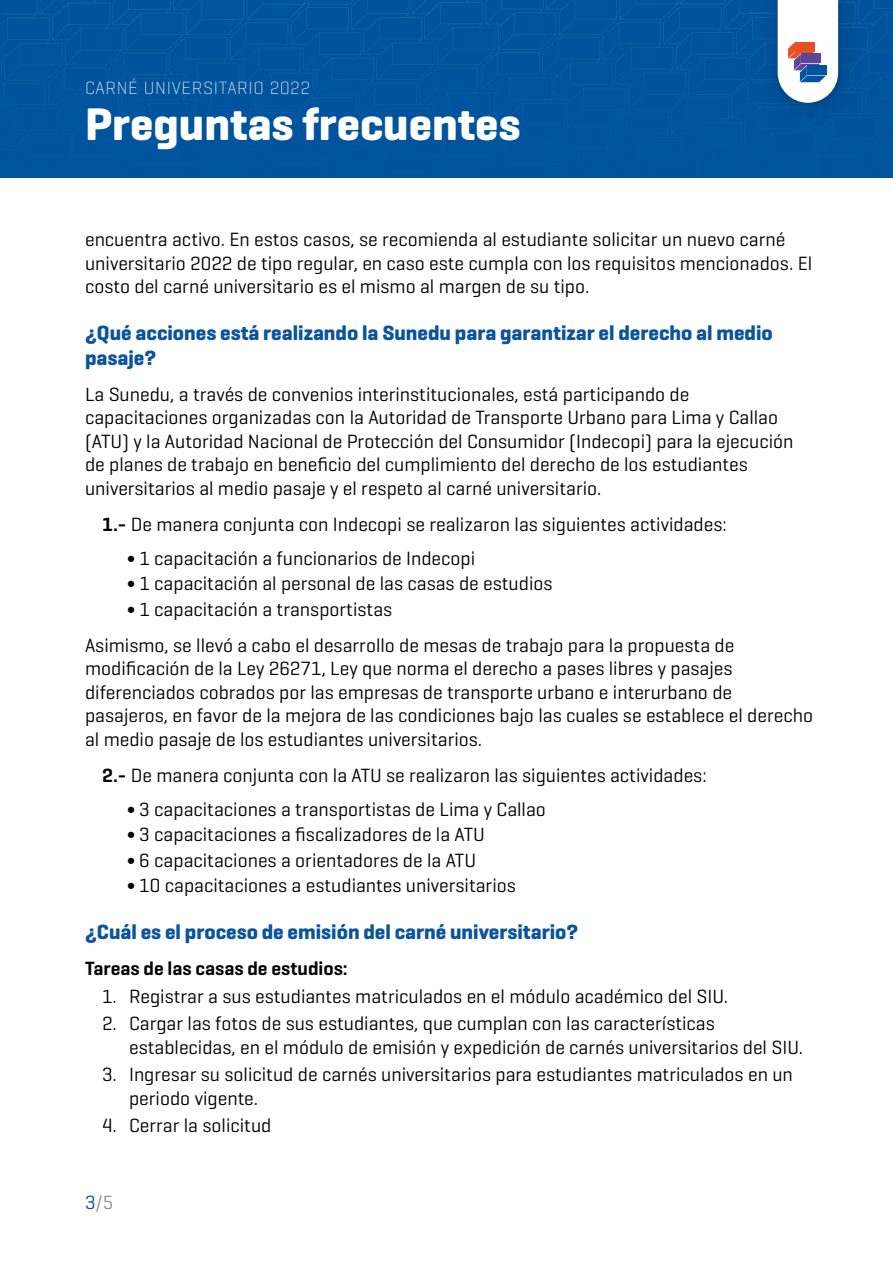
<style>
.page{position:relative;width:893px;height:1263px;background:#fff}
.page>*{position:absolute;margin:0;border:0;box-sizing:border-box;transform-origin:0 0}
.t1{font:700 46.5px "Geogrotesque";color:#fff}
.t2{font:700 21px/25.2px "Geogrotesque";color:#0a539d}
.t3{font:19.5px/23.4px "Geogrotesque";color:#000}
.t4{font:600 19.5px "Geogrotesque";color:#000}
.t5{font:19.5px "Geogrotesque";color:#929395}
.t6{font:200 18px "Geogrotesque";letter-spacing:.04em;color:#fff}
.s1{font-weight:600}
.s2{color:#0a539d}
</style>
<div class="page">
<div style="left:0;top:0;width:893px;height:177px;background:#00549e"></div>
<svg style="left:1px;top:58px;width:1px;height:22px"></svg>
<img style="left:419px;top:68px;width:58px;height:26px">
<img style="left:432px;top:93px;width:45px;height:1px">
<img style="left:48px;top:68px;width:58px;height:37px">
<img style="left:60px;top:93px;width:46px;height:12px">
<img style="left:109px;top:53px;width:58px;height:37px">
<img style="left:121px;top:78px;width:58px;height:12px">
<img style="left:240px;top:88px;width:13px;height:5px">
<img style="left:169px;top:37px;width:59px;height:38px">
<img style="left:182px;top:63px;width:58px;height:37px">
<img style="left:230px;top:22px;width:58px;height:38px">
<img style="left:242px;top:47px;width:59px;height:38px">
<img style="left:291px;top:7px;width:58px;height:37px">
<img style="left:303px;top:32px;width:59px;height:38px">
<img style="left:246px;top:0;width:59px;height:20px">
<img style="left:307px;top:0;width:44px;height:5px">
<img style="left:376px;top:43px;width:59px;height:37px">
<img style="left:351px;top:0;width:58px;height:29px">
<img style="left:363px;top:17px;width:59px;height:38px">
<img style="left:437px;top:27px;width:58px;height:38px">
<img style="left:412px;top:0;width:14px;height:14px">
<img style="left:424px;top:2px;width:59px;height:38px">
<img style="left:4px;top:43px;width:59px;height:38px">
<img style="left:1px;top:0;width:36px;height:18px">
<img style="left:1px;top:18px;width:49px;height:37px">
<img style="left:65px;top:28px;width:58px;height:37px">
<img style="left:40px;top:0;width:57px;height:15px">
<img style="left:52px;top:2px;width:59px;height:38px">
<img style="left:125px;top:13px;width:58px;height:37px">
<img style="left:112px;top:0;width:59px;height:25px">
<img style="left:186px;top:0;width:58px;height:35px">
<img style="left:173px;top:0;width:17px;height:10px">
<img style="left:498px;top:12px;width:58px;height:38px">
<img style="left:485px;top:0;width:59px;height:25px">
<img style="left:481px;top:52px;width:59px;height:37px">
<img style="left:494px;top:77px;width:58px;height:23px">
<img style="left:872px;top:24px;width:20px;height:28px">
<img style="left:542px;top:37px;width:58px;height:37px">
<img style="left:554px;top:62px;width:59px;height:38px">
<img style="left:603px;top:22px;width:58px;height:37px">
<img style="left:615px;top:47px;width:58px;height:37px">
<img style="left:689px;top:58px;width:58px;height:37px">
<img style="left:663px;top:7px;width:59px;height:37px">
<img style="left:676px;top:32px;width:58px;height:38px">
<img style="left:724px;top:0;width:25px;height:29px">
<img style="left:736px;top:20px;width:13px;height:34px">
<img style="left:872px;top:0;width:21px;height:24px">
<img style="left:559px;top:0;width:58px;height:35px">
<img style="left:546px;top:0;width:17px;height:10px">
<img style="left:619px;top:0;width:59px;height:20px">
<img style="left:680px;top:0;width:47px;height:5px">
<img style="left:749px;top:0;width:123px;height:24px">
<img style="left:750px;top:55px;width:18px;height:25px">
<img style="left:853px;top:51px;width:19px;height:37px">
<img style="left:865px;top:85px;width:7px;height:29px">
<svg style="left:749px;top:13px;width:19px;height:1px"></svg>
<img style="left:749px;top:17px;width:19px;height:38px">
<img style="left:847px;top:27px;width:21px;height:38px">
<img style="left:847px;top:2px;width:9px;height:25px">
<img style="left:775px;top:0;width:72px;height:108px">
<img style="left:775px;top:81px;width:15px;height:26px">
<img style="left:775px;top:107px;width:27px;height:1px">
<img style="left:792px;top:66px;width:55px;height:38px">
<img style="left:804px;top:92px;width:43px;height:17px">
<img style="left:769px;top:42px;width:9px;height:38px">
<img style="left:768px;top:0;width:10px;height:17px">
<img style="left:768px;top:17px;width:10px;height:25px">
<img style="left:841px;top:2px;width:6px;height:37px">
<svg style="left:778px;top:0;width:63px;height:103px;background:#cbcfdd"></svg>
<p class="t6" style="left:85px;top:77px;width:227px">CARNÉ UNIVERSITARIO 2022</p>
<h1 class="t1" style="left:85px;top:95px;width:437px">Preguntas frecuentes</h1>
<p class="t3" style="left:85px;top:227px;width:729px">encuentra activo. En estos casos, se recomienda al estudiante solicitar un nuevo carné universitario 2022 de tipo regular, en caso este cumpla con los requisitos mencionados. El costo del carné universitario es el mismo al margen de su tipo.</p>
<p class="t2" style="left:85px;top:320px;width:689px">¿Qué acciones está realizando la Sunedu para garantizar el derecho al medio pasaje?</p>
<p class="t3" style="left:85px;top:382px;width:710px">La Sunedu, a través de convenios interinstitucionales, está participando de capacitaciones organizadas con la Autoridad de Transporte Urbano para Lima y Callao (ATU) y la Autoridad Nacional de Protección del Consumidor (Indecopi) para la ejecución de planes de trabajo en beneficio del cumplimiento del derecho de los estudiantes universitarios al medio pasaje y el respeto al carné universitario.</p>
<p class="t3" style="left:128px;top:506px;width:601px;line-height:34px;text-indent:-26px"><span class="s1">1.-</span> De manera conjunta con Indecopi se realizaron las siguientes actividades: ∫ 1 capacitación a funcionarios de Indecopi</p>
<p class="t3" style="left:128px;top:570px;width:426px;line-height:25.5px">∫ 1 capacitación al personal de las casas de estudios ∫ 1 capacitación a transportistas</p>
<p class="t3" style="left:85px;top:633px;width:729px">Asimismo, se llevó a cabo el desarrollo de mesas de trabajo para la propuesta de modificación de la Ley 26271, Ley que norma el derecho a pases libres y pasajes diferenciados cobrados por las empresas de transporte urbano e interurbano de pasajeros, en favor de la mejora de las condiciones bajo las cuales se establece el derecho al medio pasaje de los estudiantes universitarios.</p>
<p class="t3" style="left:128px;top:757px;width:581px;line-height:34px;text-indent:-26px"><span class="s1">2.-</span> De manera conjunta con la ATU se realizaron las siguientes actividades: ∫ 3 capacitaciones a transportistas de Lima y Callao</p>
<p class="t3" style="left:128px;top:821px;width:390px;line-height:25.5px">∫ 3 capacitaciones a fiscalizadores de la ATU<br>∫ 6 capacitaciones a orientadores de la ATU<br>∫ 10 capacitaciones a estudiantes universitarios</p>
<p class="t2" style="left:85px;top:919px;width:495px">¿Cuál es el proceso de emisión del carné universitario?</p>
<p class="t4" style="left:85px;top:956px;width:264px">Tareas de las casas de estudios:</p>
<p class="t3" style="left:102px;top:983px;width:628px">1. Registrar a sus estudiantes matriculados en el módulo académico del SIU.</p>
<p class="t3" style="left:129px;top:1011px;width:675px;text-indent:-27px">2. Cargar las fotos de sus estudiantes, que cumplan con las características establecidas, en el módulo de emisión y expedición de carnés universitarios del SIU.</p>
<p class="t3" style="left:129px;top:1062px;width:665px;text-indent:-27px">3. Ingresar su solicitud de carnés universitarios para estudiantes matriculados en un periodo vigente.</p>
<p class="t3" style="left:102px;top:1113px;width:171px">4. Cerrar la solicitud</p>
<p class="t5" style="left:85px;top:1190px;width:30px"><span class="s2">3</span>/5</p>
</div>
